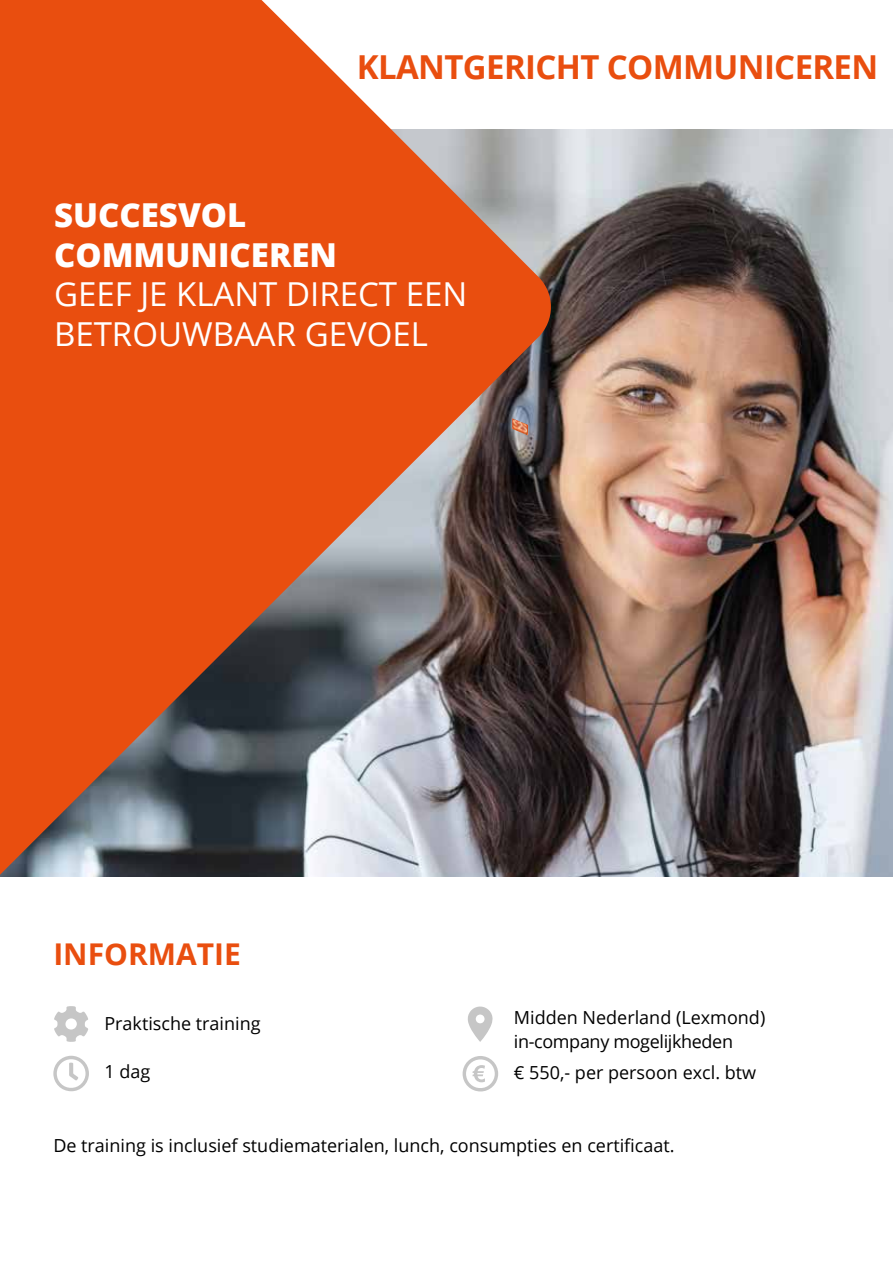
<style>
.page{position:relative;width:893px;height:1263px;background:#fff}
.page>*{position:absolute;margin:0;border:0;box-sizing:border-box;transform-origin:0 0}
.t1{font:33px/39.6px "Open Sans";color:#fff}
.t2{font:700 33px "Open Sans";letter-spacing:-.02em;color:#e94e0f}
.t3{font:800 33px/39.6px "Open Sans";color:#fff}
.t4{font:700 30px "Open Sans";color:#e94e0f}
.t5{font:18px/24px "Open Sans";color:#000}
</style>
<div class="page">
<img style="left:555px;top:130px;width:338px;height:747px">
<svg style="left:0;top:0;width:555px;height:877px;background:#c06440"></svg>
<svg style="left:54px;top:1006px;width:34px;height:36px"></svg>
<svg style="left:53px;top:1055px;width:36px;height:36px"></svg>
<svg style="left:467px;top:1006px;width:26px;height:36px"></svg>
<svg style="left:463px;top:1056px;width:35px;height:36px"></svg>
<img style="left:512px;top:418px;width:16px;height:17px">
<h1 class="t2" style="left:357px;top:44px;width:523px">KLANTGERICHT COMMUNICEREN</h1>
<h1 class="t3" style="left:54px;top:194px;width:285px">SUCCESVOL<br>COMMUNICEREN</h1>
<h1 class="t1" style="left:54px;top:274px;width:415px">GEEF JE KLANT DIRECT EEN<br>BETROUWBAAR GEVOEL</h1>
<h2 class="t4" style="left:53px;top:933px;width:189px">INFORMATIE</h2>
<p class="t5" style="left:104px;top:1011px;width:158px">Praktische training</p>
<p class="t5" style="left:104px;top:1059px;width:47px">1 dag</p>
<p class="t5" style="left:514px;top:1005px;width:253px">Midden Nederland (Lexmond) in-company mogelijkheden</p>
<p class="t5" style="left:514px;top:1060px;width:244px">€ 550,- per persoon excl. btw</p>
<p class="t5" style="left:53px;top:1133px;width:623px">De training is inclusief studiematerialen, lunch, consumpties en certificaat.</p>
</div>
